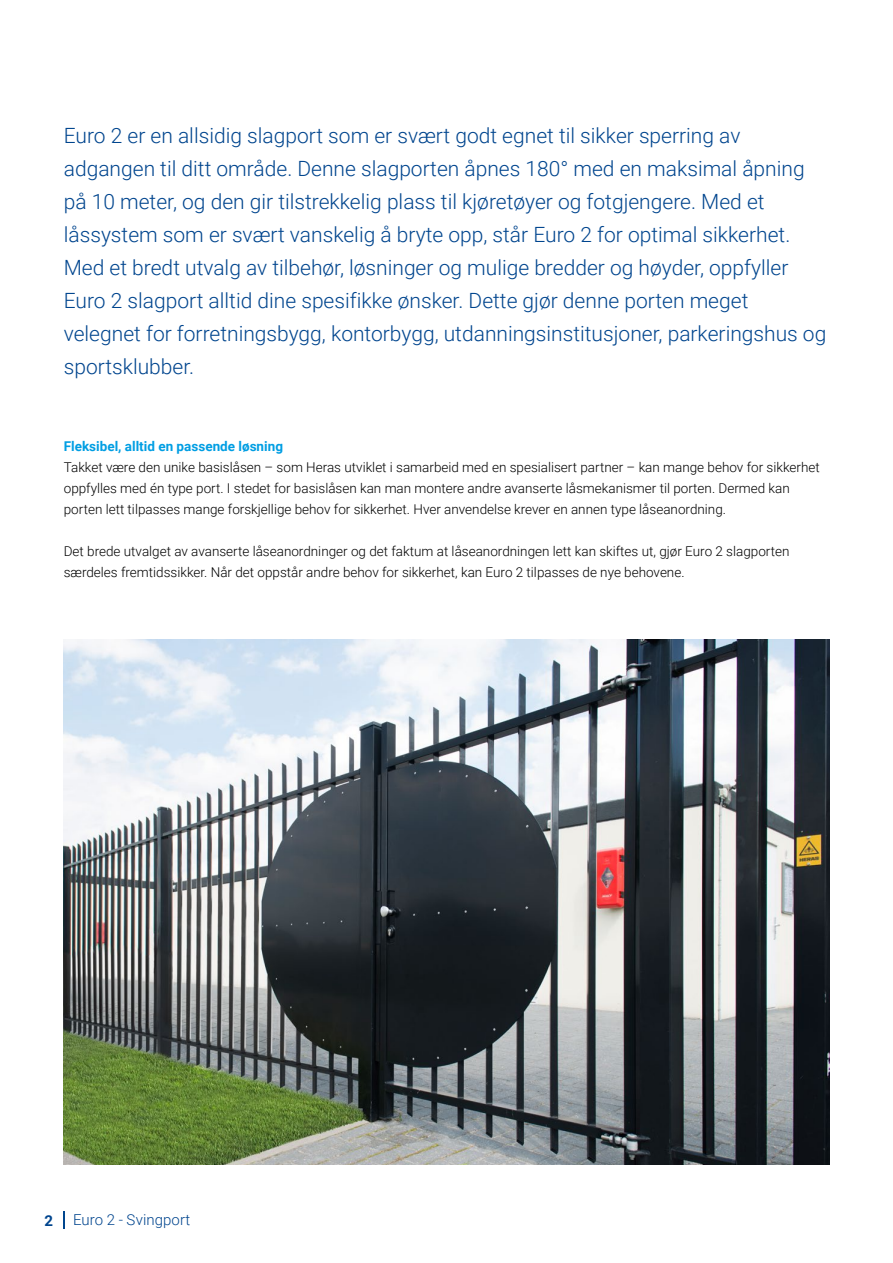
<style>
.page{position:relative;width:893px;height:1263px;background:#fff}
.page>*{position:absolute;margin:0;border:0;box-sizing:border-box;transform-origin:0 0}
.t1{font:300 21px/33px "Roboto";color:#00458e}
.t2{font:300 15px "Roboto";color:#00458e}
.t3{font:700 15px "Roboto";color:#00458e}
.t4{font:300 13.5px/21px "Roboto";color:#000}
.t5{font:700 13.5px "Roboto";color:#009ee3}
</style>
<div class="page">
<svg style="left:63px;top:1212px;width:1px;height:17px"></svg>
<img style="left:64px;top:640px;width:765px;height:525px">
<p class="t1" style="left:64px;top:119px;width:764px">Euro 2 er en allsidig slagport som er svært godt egnet til sikker sperring av adgangen til ditt område. Denne slagporten åpnes 180° med en maksimal åpning på 10 meter, og den gir tilstrekkelig plass til kjøretøyer og fotgjengere. Med et låssystem som er svært vanskelig å bryte opp, står Euro 2 for optimal sikkerhet.<br>Med et bredt utvalg av tilbehør, løsninger og mulige bredder og høyder, oppfyller Euro 2 slagport alltid dine spesifikke ønsker. Dette gjør denne porten meget velegnet for forretningsbygg, kontorbygg, utdanningsinstitusjoner, parkeringshus og sportsklubber.</p>
<p class="t5" style="left:64px;top:436px;width:221px">Fleksibel, alltid en passende løsning</p>
<p class="t4" style="left:64px;top:456px;width:757px">Takket være den unike basislåsen – som Heras utviklet i samarbeid med en spesialisert partner – kan mange behov for sikkerhet oppfylles med én type port. I stedet for basislåsen kan man montere andre avanserte låsmekanismer til porten. Dermed kan porten lett tilpasses mange forskjellige behov for sikkerhet. Hver anvendelse krever en annen type låseanordning.</p>
<p class="t4" style="left:64px;top:540px;width:727px">Det brede utvalget av avanserte låseanordninger og det faktum at låseanordningen lett kan skiftes ut, gjør Euro 2 slagporten særdeles fremtidssikker. Når det oppstår andre behov for sikkerhet, kan Euro 2 tilpasses de nye behovene.</p>
<p class="t3" style="left:45px;top:1210px;width:10px">2</p>
<p class="t2" style="left:73px;top:1209px;width:119px">Euro 2 - Svingport</p>
</div>
